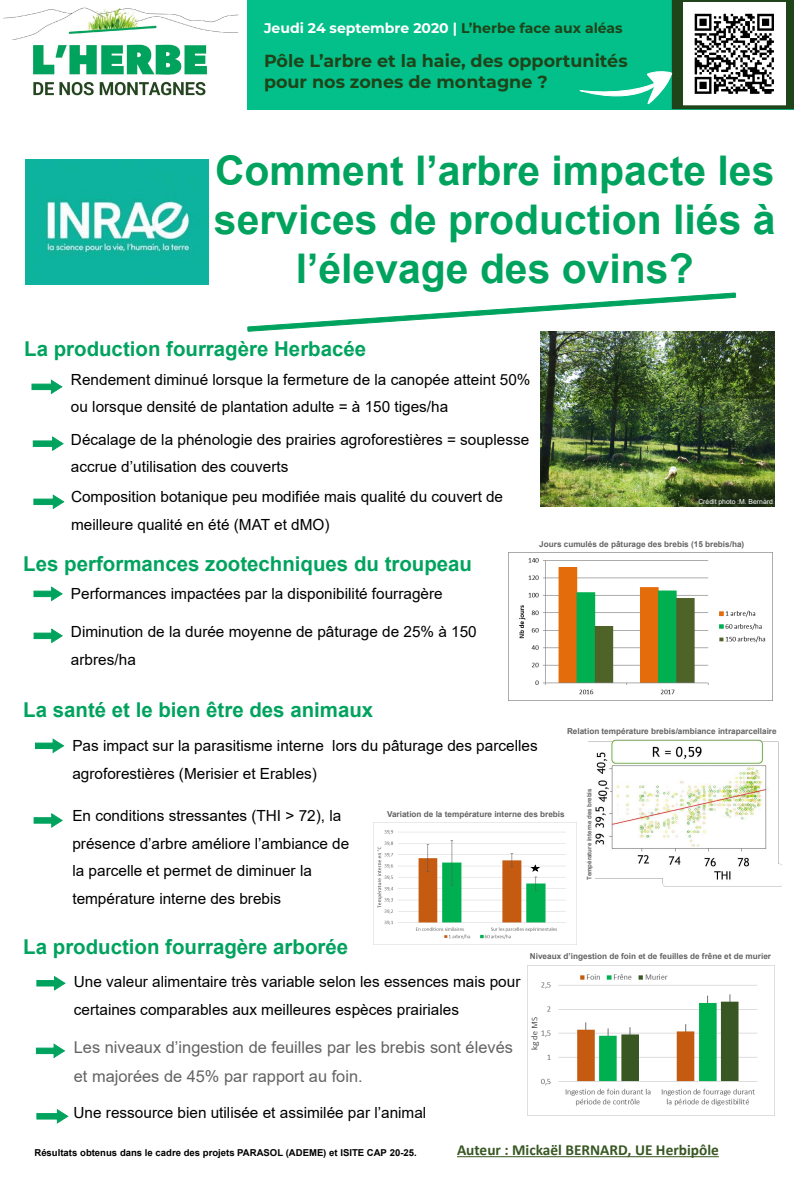
<style>
.page{position:relative;width:794px;height:1191px;background:#fff}
.page>*{position:absolute;margin:0;border:0;box-sizing:border-box;transform-origin:0 0}
.t1{font:700 40.88px/49.1px "Arial";color:#00a35e;text-align:center}
.t2{font:700 20.44px "Arial";color:#00a35e}
.t3{font:700 17.5px/21px "Montserrat";color:#1f4419}
.t4{font:16.34px/29.4px "Arial";color:#646363}
.t5{font:15.33px/27.6px "Arial";color:#000}
.t6{font:700 15.33px "Calibri";color:#385723}
.t7{font:700 14px "Montserrat";color:#fff}
.t8{font:700 9.52px "Arial";color:#000}
.t9{font:700 8.19px "Arial";color:#646363}
.t10{font:6.82px "Arial";color:#fff}
.t11{font:700 6.12px "Arial";color:#646363}
.s1{color:#1f4419}
</style>
<div class="page">
<div style="left:0;top:0;width:794px;height:109px;background:#03bf8a"></div>
<div style="left:0;top:0;width:246px;height:109px;background:#fff"></div>
<img style="left:3px;top:7px;width:236px;height:89px">
<svg style="left:579px;top:0;width:215px;height:109px"></svg>
<svg style="left:247px;top:293px;width:489px;height:39px"></svg>
<img style="left:25px;top:159px;width:183px;height:126px">
<img style="left:541px;top:331px;width:233px;height:176px">
<svg style="left:32px;top:380px;width:30px;height:14px"></svg>
<svg style="left:33px;top:436px;width:31px;height:15px"></svg>
<svg style="left:34px;top:494px;width:30px;height:15px"></svg>
<svg style="left:34px;top:587px;width:29px;height:14px"></svg>
<svg style="left:34px;top:628px;width:29px;height:15px"></svg>
<img style="left:589px;top:739px;width:192px;height:148px">
<img style="left:508px;top:553px;width:264px;height:148px">
<svg style="left:35px;top:738px;width:29px;height:15px"></svg>
<svg style="left:34px;top:813px;width:29px;height:14px"></svg>
<svg style="left:37px;top:976px;width:28px;height:14px"></svg>
<svg style="left:36px;top:1043px;width:29px;height:15px"></svg>
<svg style="left:37px;top:1109px;width:31px;height:14px"></svg>
<div style="left:618px;top:743px;width:33px;height:15px;background:#fff"></div>
<div style="left:707px;top:745px;width:44px;height:15px;background:#fff"></div>
<div style="left:584px;top:779px;width:11px;height:103px;background:#fff"></div>
<svg style="left:457px;top:1156px;width:262px;height:1px"></svg>
<img style="left:373px;top:822px;width:203px;height:122px">
<svg style="left:531px;top:864px;width:9px;height:7px"></svg>
<img style="left:527px;top:965px;width:247px;height:150px">
<p class="t7" style="left:264px;top:18px;width:360px">Jeudi 24 septembre 2020 | <span class="s1">L’herbe face aux aléas</span></p>
<p class="t3" style="left:264px;top:49px;width:365px">Pôle L’arbre et la haie, des opportunités pour nos zones de montagne ?</p>
<h1 class="t1" style="left:214px;top:146px;width:563px">Comment l’arbre impacte les services de production liés à l’élevage des ovins?</h1>
<h2 class="t2" style="left:24px;top:334px;width:343px">La production fourragère Herbacée</h2>
<p class="t5" style="left:71px;top:365px;width:461px">Rendement diminué lorsque la fermeture de la canopée atteint 50% ou lorsque densité de plantation adulte = à 150 tiges/ha</p>
<p class="t5" style="left:71px;top:425px;width:460px">Décalage de la phénologie des prairies agroforestières = souplesse accrue d’utilisation des couverts</p>
<p class="t5" style="left:71px;top:483px;width:433px">Composition botanique peu modifiée mais qualité du couvert de meilleure qualité en été (MAT et dMO)</p>
<h2 class="t2" style="left:23px;top:549px;width:450px">Les performances zootechniques du troupeau</h2>
<p class="t5" style="left:71px;top:580px;width:373px">Performances impactées par la disponibilité fourragère</p>
<p class="t5" style="left:71px;top:617px;width:407px">Diminution de la durée moyenne de pâturage de 25% à 150 arbres/ha</p>
<p class="t10" style="left:698px;top:496px;width:76px">Crédit photo :M. Bernard</p>
<p class="t9" style="left:539px;top:538px;width:206px">Jours cumulés de pâturage des brebis (15 brebis/ha)</p>
<h2 class="t2" style="left:23px;top:696px;width:351px">La santé et le bien être des animaux</h2>
<p class="t9" style="left:567px;top:725px;width:211px">Relation température brebis/ambiance intraparcellaire</p>
<p class="t5" style="left:72px;top:732px;width:467px">Pas impact sur la parasitisme interne lors du pâturage des parcelles agroforestières (Merisier et Erables)</p>
<p class="t5" style="left:72px;top:801px;width:278px">En conditions stressantes (THI &gt; 72), la présence d’arbre améliore l’ambiance de la parcelle et permet de diminuer la température interne des brebis</p>
<p class="t9" style="left:387px;top:808px;width:179px">Variation de la température interne des brebis</p>
<p class="t11" style="left:585px;top:879px;width:93px;rotate:-90deg">Température interne des brebis</p>
<h2 class="t2" style="left:23px;top:932px;width:326px">La production fourragère arborée</h2>
<p class="t5" style="left:74px;top:967px;width:448px">Une valeur alimentaire très variable selon les essences mais pour certaines comparables aux meilleures espèces prairiales</p>
<p class="t4" style="left:74px;top:1032px;width:440px">Les niveaux d’ingestion de feuilles par les brebis sont élevés et majorées de 45% par rapport au foin.</p>
<p class="t5" style="left:74px;top:1098px;width:354px">Une ressource bien utilisée et assimilée par l’animal</p>
<p class="t9" style="left:530px;top:950px;width:243px">Niveaux d’ingestion de foin et de feuilles de frêne et de murier</p>
<p class="t8" style="left:34px;top:1146px;width:384px">Résultats obtenus dans le cadre des projets PARASOL (ADEME) et ISITE CAP 20-25.</p>
<p class="t6" style="left:457px;top:1138px;width:263px">Auteur : Mickaël BERNARD, UE Herbipôle</p>
</div>
